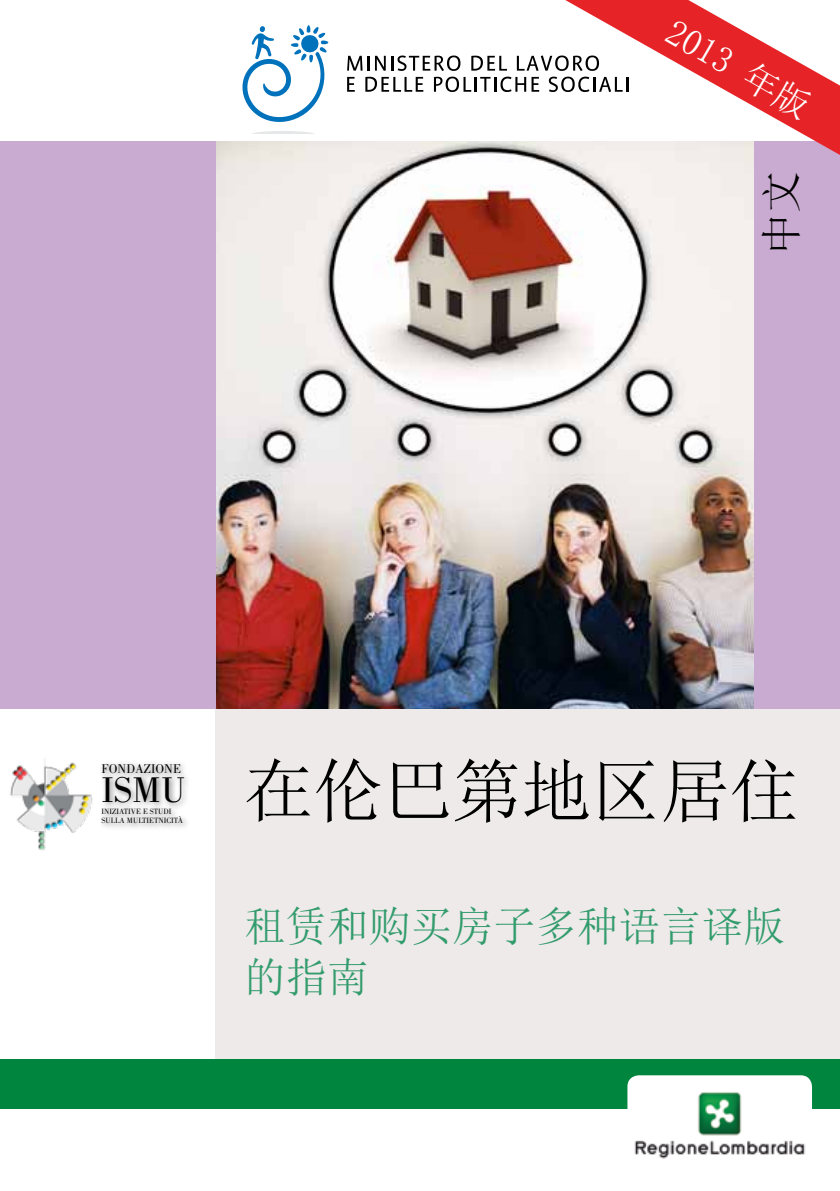
<style>
.page{position:relative;width:840px;height:1191px;background:#fff}
.page>*{position:absolute;margin:0;border:0;box-sizing:border-box;transform-origin:0 0}
.t1{font:70px "Sim Sun";letter-spacing:-.01em;color:#000}
.t2{font:42px/50.4px "Sim Sun";color:#339c6d}
.t3{font:42px "Sim Sun";color:#000}
.t4{font:37px "Bodoni Std";color:#000}
.t5{font:36px "Sim Sun";color:#fff}
.t6{font:13.2px "Bodoni Std";color:#000}
.t7{font:8px/9.6px "Bodoni Std";color:#000}
</style>
<div class="page">
<div style="left:215px;top:709px;width:624px;height:482px;background:#eeeaea"></div>
<div style="left:0;top:1059px;width:839px;height:50px;background:#00853f"></div>
<div style="left:0;top:1109px;width:839px;height:82px;background:#fff"></div>
<div style="left:627px;top:1075px;width:184px;height:99px;background:#fff;border-radius:11px"></div>
<img style="left:634px;top:1092px;width:172px;height:67px">
<img style="left:10px;top:759px;width:83px;height:91px">
<div style="left:97px;top:760px;width:95px;height:71px;background:#000;opacity:.5"></div>
<img style="left:215px;top:142px;width:539px;height:567px">
<div style="left:0;top:142px;width:215px;height:567px;background:#c9aad0"></div>
<div style="left:754px;top:142px;width:85px;height:567px;background:#c9aad0"></div>
<svg style="left:347px;top:77px;width:7px;height:15px"></svg>
<svg style="left:365px;top:77px;width:58px;height:15px"></svg>
<svg style="left:433px;top:77px;width:57px;height:15px"></svg>
<hr style="left:493px;top:77px;width:3px;height:15px;background:#000">
<svg style="left:500px;top:77px;width:39px;height:15px"></svg>
<svg style="left:548px;top:77px;width:17px;height:15px"></svg>
<svg style="left:347px;top:56px;width:22px;height:15px"></svg>
<svg style="left:375px;top:56px;width:10px;height:15px"></svg>
<svg style="left:391px;top:56px;width:69px;height:15px"></svg>
<svg style="left:471px;top:56px;width:35px;height:15px"></svg>
<svg style="left:516px;top:55px;width:49px;height:16px"></svg>
<svg style="left:242px;top:25px;width:87px;height:97px"></svg>
<svg style="left:256px;top:131px;width:54px;height:2px"></svg>
<svg style="left:565px;top:0;width:274px;height:155px"></svg>
<h3 class="t5" style="left:678px;top:13px;width:161px;rotate:30deg">2013 年版</h3>
<h2 class="t3" style="left:759px;top:255px;width:85px;rotate:-90deg">中文</h2>
<h3 class="t6" style="left:101px;top:761px;width:81px">FONDAZIONE</h3>
<h3 class="t4" style="left:101px;top:769px;width:86px">ISMU</h3>
<p class="t7" style="left:101px;top:806px;width:83px">INIZIATIVE E STUDI<br>SULLA MULTIETNICITÀ</p>
<h1 class="t1" style="left:244px;top:755px;width:557px">在伦巴第地区居住</h1>
<h2 class="t2" style="left:244px;top:901px;width:542px">租赁和购买房子多种语言译版的指南</h2>
</div>
